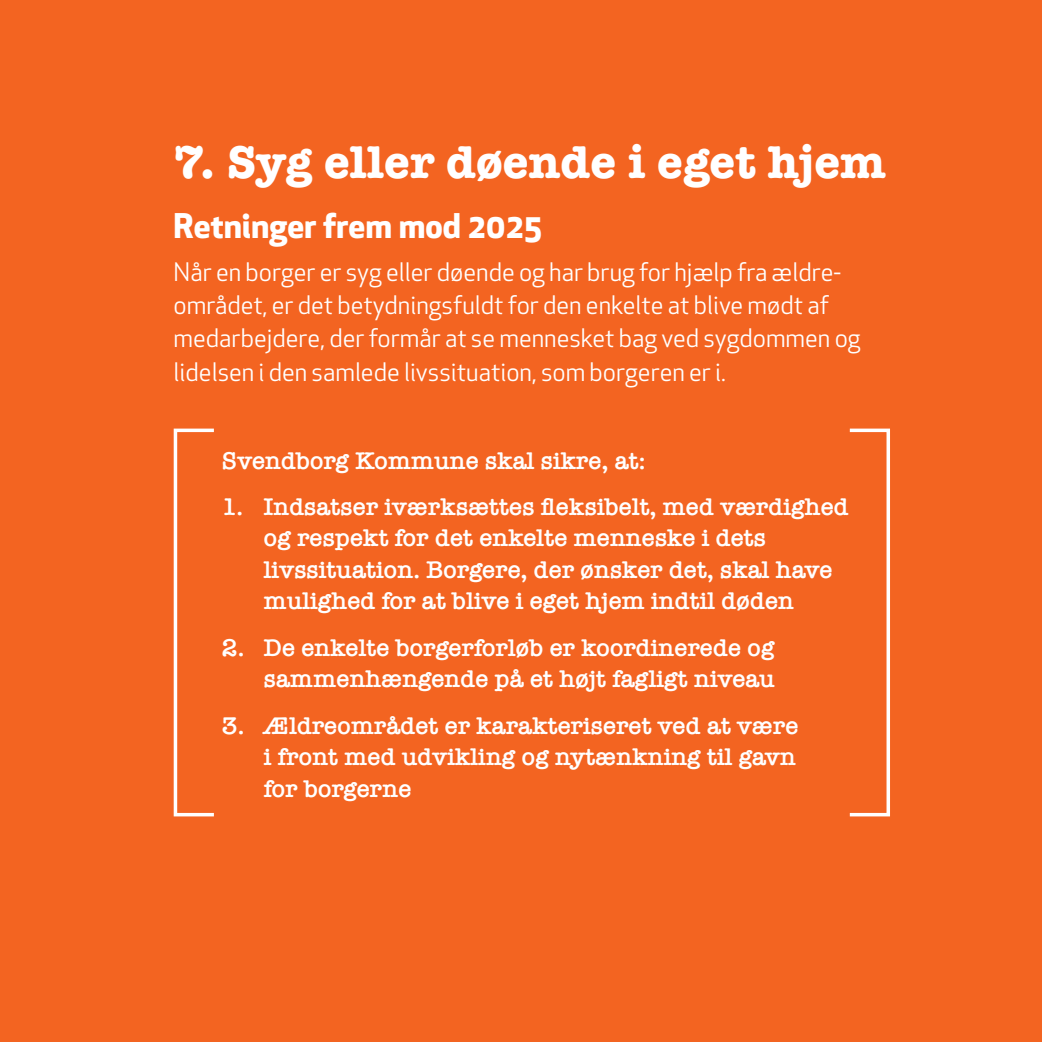
<style>
.page{position:relative;width:1042px;height:1042px;background:#f36421}
.page>*{position:absolute;margin:0;border:0;box-sizing:border-box;transform-origin:0 0}
.t1{font:700 47.25px "American Typewriter";color:#fff}
.t2{font:700 33.25px "Apex New";color:#fff}
.t3{font:600 24.85px/31.5px "American Typewriter";color:#fff}
.t4{font:24.85px/33.2px "Apex New";color:#fff}
</style>
<div class="page">
<hr style="left:1041px;top:0;width:1px;height:1042px;background:#e1e1e2">
<div style="left:174px;top:428px;width:42px;height:388px;border:4px solid #fff"></div>
<div style="left:848px;top:428px;width:42px;height:388px;border:4px solid #fff"></div>
<p class="t1" style="left:174px;top:122px;width:713px">7. Syg eller døende i eget hjem</p>
<p class="t2" style="left:174px;top:201px;width:370px">Retninger frem mod 2025</p>
<p class="t4" style="left:174px;top:255px;width:688px">Når en borger er syg eller døende og har brug for hjælp fra ældre&shy;området, er det betydningsfuldt for den enkelte at blive mødt af medarbejdere, der formår at se mennesket bag ved sygdommen og lidelsen i den samlede livssituation, som borgeren er i.</p>
<p class="t3" style="left:222px;top:444px;width:425px">Svendborg Kommune skal sikre, at:</p>
<p class="t3" style="left:264px;top:490px;width:586px;text-indent:-42px">1. Indsatser iværksættes fleksibelt, med værdighed og respekt for det enkelte menneske i dets livssituation. Borgere, der ønsker det, skal have mulighed for at blive i eget hjem indtil døden</p>
<p class="t3" style="left:222px;top:631px;width:555px;text-align:right">2. De enkelte borgerforløb er koordinerede og sammenhængende på et højt fagligt niveau</p>
<p class="t3" style="left:264px;top:709px;width:536px;text-align:justify;text-indent:-42px">3. Ældreområdet er karakteriseret ved at være i front med udvikling og nytænkning til gavn for borgerne</p>
</div>
